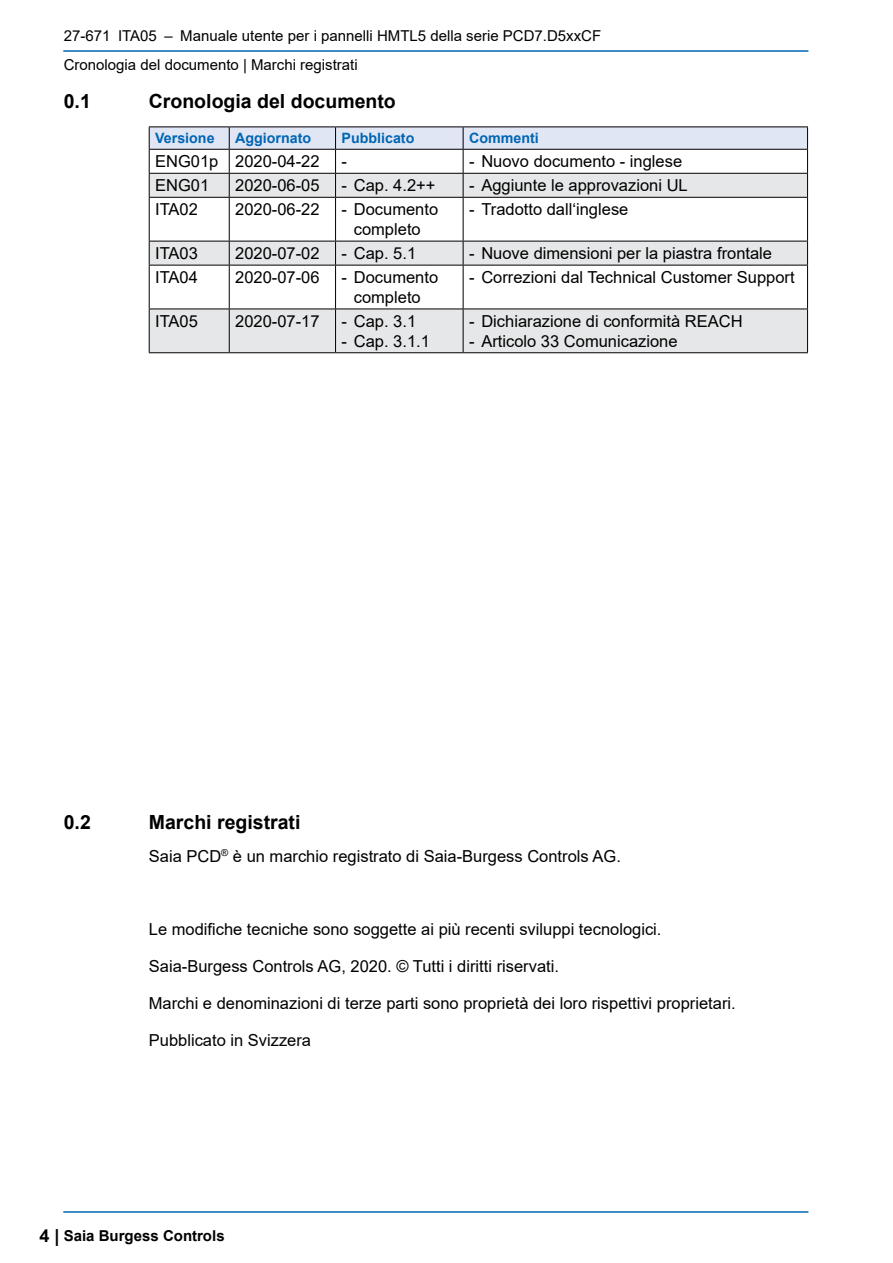
<style>
.page{position:relative;width:893px;height:1263px;background:#fff}
.page>*{position:absolute;margin:0;border:0;box-sizing:border-box;transform-origin:0 0}
.Ueberschrift_2{font:700 19.5px "Arial";color:#000}
.Fliesstext_4mm{font:16.5px/19.8px "Arial";color:#000;text-align:center}
.TextTabelle_DokVerla{font:16.5px "Arial";color:#000}
.t1{font:15px/29.7px "Arial";color:#000}
.t2{font:700 15px "Arial";color:#000}
.TextTabelle_Kopfzeil{font:700 14.25px "Arial";color:#0066b3}
.s1{font-size:18px}
</style>
<div class="page">
<hr style="left:64px;top:1211px;width:744px;height:2px;background:#0066b3">
<hr style="left:64px;top:50px;width:744px;height:2px;background:#0066b3">
<div style="left:150px;top:310px;width:657px;height:42px;background:#e6e7e8"></div>
<svg style="left:150px;top:198px;width:657px;height:111px"></svg>
<hr style="left:149px;top:126px;width:80px;height:1px;background:#000">
<hr style="left:229px;top:126px;width:107px;height:1px;background:#000">
<hr style="left:336px;top:126px;width:127px;height:1px;background:#000">
<hr style="left:463px;top:126px;width:345px;height:1px;background:#000">
<svg style="left:149px;top:127px;width:659px;height:70px"></svg>
<hr style="left:149px;top:197px;width:80px;height:1px;background:#000">
<hr style="left:149px;top:198px;width:1px;height:43px;background:#000">
<hr style="left:229px;top:197px;width:107px;height:1px;background:#000">
<hr style="left:229px;top:198px;width:1px;height:43px;background:#000">
<hr style="left:336px;top:197px;width:127px;height:1px;background:#000">
<hr style="left:335px;top:198px;width:1px;height:43px;background:#000">
<hr style="left:463px;top:197px;width:345px;height:1px;background:#000">
<hr style="left:463px;top:198px;width:1px;height:43px;background:#000">
<hr style="left:807px;top:198px;width:1px;height:43px;background:#000">
<hr style="left:149px;top:241px;width:80px;height:1px;background:#000">
<svg style="left:149px;top:241px;width:1px;height:24px"></svg>
<hr style="left:229px;top:241px;width:107px;height:1px;background:#000">
<svg style="left:229px;top:241px;width:1px;height:24px"></svg>
<hr style="left:336px;top:241px;width:127px;height:1px;background:#000">
<svg style="left:335px;top:241px;width:1px;height:24px"></svg>
<hr style="left:463px;top:241px;width:345px;height:1px;background:#000">
<svg style="left:463px;top:241px;width:1px;height:24px"></svg>
<svg style="left:807px;top:241px;width:1px;height:24px"></svg>
<hr style="left:149px;top:265px;width:80px;height:1px;background:#000">
<hr style="left:149px;top:265px;width:1px;height:44px;background:#000">
<hr style="left:229px;top:265px;width:107px;height:1px;background:#000">
<hr style="left:229px;top:265px;width:1px;height:44px;background:#000">
<hr style="left:336px;top:265px;width:127px;height:1px;background:#000">
<hr style="left:335px;top:265px;width:1px;height:44px;background:#000">
<hr style="left:463px;top:265px;width:345px;height:1px;background:#000">
<hr style="left:463px;top:265px;width:1px;height:44px;background:#000">
<hr style="left:807px;top:265px;width:1px;height:44px;background:#000">
<hr style="left:149px;top:309px;width:80px;height:1px;background:#000">
<hr style="left:149px;top:309px;width:1px;height:43px;background:#000">
<hr style="left:229px;top:309px;width:107px;height:1px;background:#000">
<hr style="left:229px;top:309px;width:1px;height:43px;background:#000">
<hr style="left:336px;top:309px;width:127px;height:1px;background:#000">
<hr style="left:335px;top:309px;width:1px;height:43px;background:#000">
<hr style="left:463px;top:309px;width:345px;height:1px;background:#000">
<hr style="left:463px;top:309px;width:1px;height:43px;background:#000">
<hr style="left:807px;top:309px;width:1px;height:43px;background:#000">
<hr style="left:149px;top:352px;width:80px;height:1px;background:#000">
<hr style="left:229px;top:352px;width:107px;height:1px;background:#000">
<hr style="left:336px;top:352px;width:127px;height:1px;background:#000">
<hr style="left:463px;top:352px;width:345px;height:1px;background:#000">
<p class="t1" style="left:64px;top:20px;width:539px">27-671 ITA05 – Manuale utente per i pannelli HMTL5 della serie PCD7.D5xxCF<br>Cronologia del documento | Marchi registrati</p>
<p class="Ueberschrift_2" style="left:64px;top:87px;width:29px">0.1</p>
<p class="Ueberschrift_2" style="left:149px;top:87px;width:249px">Cronologia del documento</p>
<p class="TextTabelle_Kopfzeil" style="left:155px;top:128px;width:61px">Versione</p>
<p class="TextTabelle_Kopfzeil" style="left:235px;top:128px;width:77px">Aggiornato</p>
<p class="TextTabelle_Kopfzeil" style="left:342px;top:128px;width:74px">Pubblicato</p>
<p class="TextTabelle_Kopfzeil" style="left:469px;top:128px;width:71px">Commenti</p>
<p class="TextTabelle_DokVerla" style="left:155px;top:150px;width:65px">ENG01p</p>
<p class="TextTabelle_DokVerla" style="left:235px;top:150px;width:86px">2020-04-22</p>
<p class="Fliesstext_4mm" style="left:342px;top:151px;width:7px">-</p>
<p class="Fliesstext_4mm" style="left:469px;top:151px;width:215px">- Nuovo documento - inglese</p>
<p class="TextTabelle_DokVerla" style="left:155px;top:174px;width:56px">ENG01</p>
<p class="TextTabelle_DokVerla" style="left:235px;top:174px;width:86px">2020-06-05</p>
<p class="Fliesstext_4mm" style="left:342px;top:175px;width:95px">- Cap. 4.2++</p>
<p class="Fliesstext_4mm" style="left:469px;top:175px;width:220px">- Aggiunte le approvazioni UL</p>
<p class="TextTabelle_DokVerla" style="left:155px;top:198px;width:44px">ITA02</p>
<p class="TextTabelle_DokVerla" style="left:235px;top:198px;width:86px">2020-06-22</p>
<p class="Fliesstext_4mm" style="left:342px;top:199px;width:98px">- Documento completo</p>
<p class="Fliesstext_4mm" style="left:469px;top:199px;width:161px">- Tradotto dall‘inglese</p>
<p class="TextTabelle_DokVerla" style="left:155px;top:242px;width:44px">ITA03</p>
<p class="TextTabelle_DokVerla" style="left:235px;top:242px;width:86px">2020-07-02</p>
<p class="Fliesstext_4mm" style="left:342px;top:243px;width:76px">- Cap. 5.1</p>
<p class="Fliesstext_4mm" style="left:469px;top:243px;width:304px">- Nuove dimensioni per la piastra frontale</p>
<p class="TextTabelle_DokVerla" style="left:155px;top:266px;width:44px">ITA04</p>
<p class="TextTabelle_DokVerla" style="left:235px;top:266px;width:86px">2020-07-06</p>
<p class="Fliesstext_4mm" style="left:342px;top:267px;width:98px">- Documento completo</p>
<p class="Fliesstext_4mm" style="left:469px;top:267px;width:327px">- Correzioni dal Technical Customer Support</p>
<p class="TextTabelle_DokVerla" style="left:155px;top:310px;width:44px">ITA05</p>
<p class="TextTabelle_DokVerla" style="left:235px;top:310px;width:86px">2020-07-17</p>
<p class="Fliesstext_4mm" style="left:342px;top:311px;width:76px">- Cap. 3.1</p>
<p class="Fliesstext_4mm" style="left:342px;top:331px;width:90px">- Cap. 3.1.1</p>
<p class="Fliesstext_4mm" style="left:469px;top:311px;width:275px">- Dichiarazione di conformità REACH</p>
<p class="Fliesstext_4mm" style="left:469px;top:331px;width:210px">- Articolo 33 Comunicazione</p>
<p class="Ueberschrift_2" style="left:64px;top:809px;width:29px">0.2</p>
<p class="Ueberschrift_2" style="left:149px;top:809px;width:153px">Marchi registrati</p>
<p class="Fliesstext_4mm" style="left:149px;top:846px;width:474px">Saia PCD<sup>®</sup> è un marchio registrato di Saia-Burgess Controls AG.</p>
<p class="Fliesstext_4mm" style="left:149px;top:920px;width:514px">Le modifiche tecniche sono soggette ai più recenti sviluppi tecnologici.</p>
<p class="Fliesstext_4mm" style="left:149px;top:956px;width:412px">Saia-Burgess Controls AG, 2020. © Tutti i diritti riservati.</p>
<p class="Fliesstext_4mm" style="left:149px;top:993px;width:588px">Marchi e denominazioni di terze parti sono proprietà dei loro rispettivi proprietari.</p>
<p class="Fliesstext_4mm" style="left:149px;top:1030px;width:164px">Pubblicato in Svizzera</p>
<p class="t2" style="left:39px;top:1225px;width:187px"><span class="s1">4 |</span> Saia Burgess Controls</p>
</div>
